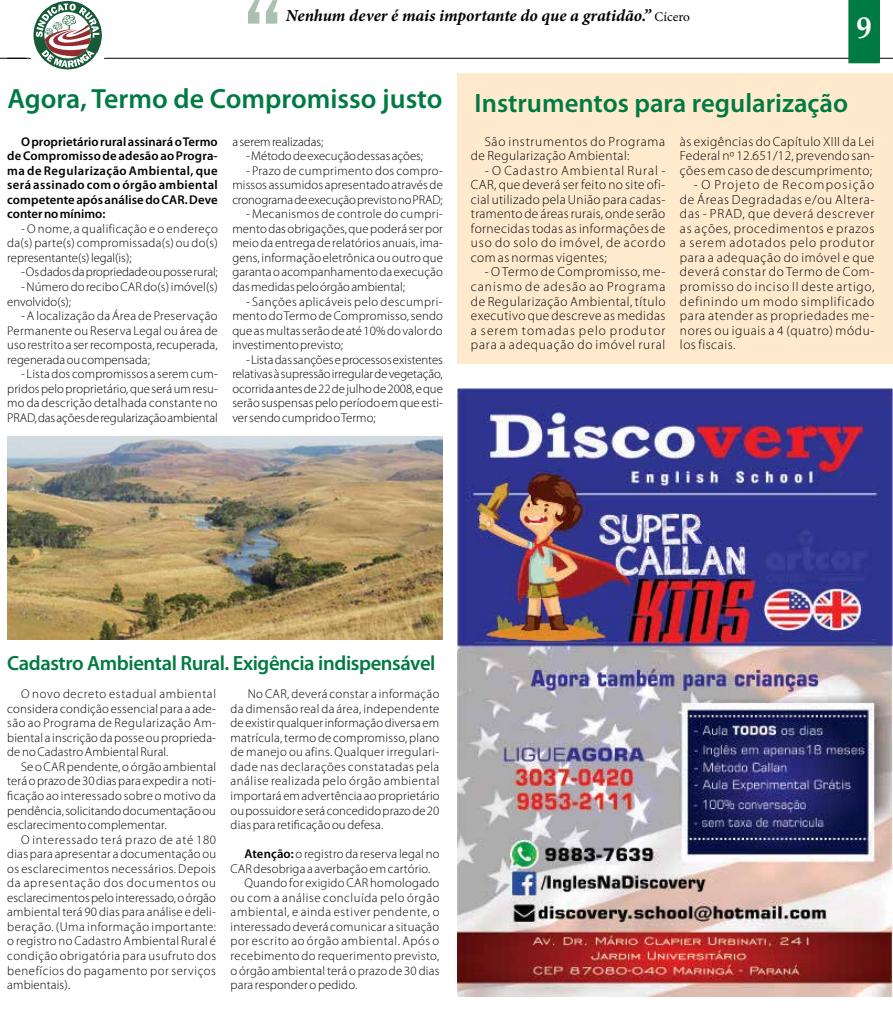
<style>
.page{position:relative;width:893px;height:1028px;background:#fff}
.page>*{position:absolute;margin:0;border:0;box-sizing:border-box;transform-origin:0 0}
.t1{font:700 30.25px "Book Antiqua";color:#fff}
.t2{font:600 27.88px "Myriad Pro";color:#007a43}
.t3{font:600 26.62px "Myriad Pro";color:#007a43}
.t4{font:600 20.62px "Myriad Pro";letter-spacing:-.02em;color:#007a43}
.t5{font:italic 700 17px "Minion Pro";letter-spacing:-.005em;color:#000}
.t6{font:300 13.38px/14.5px "Myriad Pro";letter-spacing:.045em;color:#000;text-align:justify}
.t7{font:300 12.75px/14.5px "Myriad Pro";letter-spacing:.01em;color:#000;text-align:justify}
.t8{font:600 12.75px/14.5px "Myriad Pro";letter-spacing:.01em;color:#000;text-align:justify}
.t9{font:300 12.75px "Myriad Pro";letter-spacing:.045em;color:#000}
.t10{font:300 12.75px "Myriad Pro";letter-spacing:.03em;color:#000}
.t11{font:300 12.75px "Myriad Pro";letter-spacing:-.01em;color:#000}
.t12{font:300 12.75px "Myriad Pro";letter-spacing:.05em;color:#000}
.s1{font-weight:400;font-style:normal;font-size:13.38px}
.s2{font-weight:600}
</style>
<div class="page">
<div style="left:457px;top:73px;width:436px;height:290px;background:#ffeacd"></div>
<svg style="left:248px;top:0;width:30px;height:24px"></svg>
<hr style="left:7px;top:58px;width:886px;height:1px;background:#000">
<img style="left:26px;top:57px;width:83px;height:2px">
<svg style="left:33px;top:1px;width:69px;height:69px"></svg>
<div style="left:849px;top:0;width:30px;height:63px;background:#007a43"></div>
<svg style="left:0;top:58px;width:26px;height:1px"></svg>
<img style="left:7px;top:436px;width:436px;height:204px">
<img style="left:458px;top:389px;width:435px;height:607px">
<h3 class="t5" style="left:286px;top:4px;width:405px">Nenhum dever é mais importante do que a gratidão.” <span class="s1">Cícero</span></h3>
<h1 class="t1" style="left:856px;top:8px;width:17px">9</h1>
<h2 class="t2" style="left:7px;top:81px;width:437px">Agora, Termo de Compromisso justo</h2>
<h3 class="t3" style="left:475px;top:86px;width:375px">Instrumentos para regularização</h3>
<p class="t8" style="left:7px;top:134px;width:212px;text-indent:14px">O proprietário rural assinará o Termo de Compromisso de adesão ao Progra&shy;ma de Regularização Ambiental, que será assinado com o órgão ambiental competente após análise do CAR. Deve conter no mínimo:</p>
<p class="t7" style="left:7px;top:221px;width:212px;text-indent:14px">- O nome, a qualificação e o endereço da(s) parte(s) compromissada(s) ou do(s) representante(s) legal(is);</p>
<p class="t11" style="left:21px;top:264px;width:198px">- Os dados da propriedade ou posse rural;</p>
<p class="t7" style="left:7px;top:279px;width:212px;text-indent:14px">- Número do recibo CAR do(s) imóvel(s) envolvido(s);</p>
<p class="t7" style="left:7px;top:308px;width:212px;text-indent:14px">- A localização da Área de Preservação Permanente ou Reserva Legal ou área de uso restrito a ser recomposta, recuperada, regenerada ou compensada;</p>
<p class="t7" style="left:7px;top:366px;width:212px;text-indent:14px">- Lista dos compromissos a serem cum&shy;pridos pelo proprietário, que será um resu&shy;mo da descrição detalhada constante no PRAD, das ações de regularização ambiental</p>
<p class="t7" style="left:232px;top:134px;width:93px">a serem realizadas;</p>
<p class="t7" style="left:246px;top:148px;width:179px">- Método de execução dessas ações;</p>
<p class="t7" style="left:232px;top:163px;width:212px;text-indent:14px">- Prazo de cumprimento dos compro&shy;missos assumidos apresentado através de cronograma de execução previsto no PRAD;</p>
<p class="t7" style="left:232px;top:207px;width:212px;text-indent:14px">- Mecanismos de controle do cumpri&shy;mento das obrigações, que poderá ser por meio da entrega de relatórios anuais, ima&shy;gens, informação eletrônica ou outro que garanta o acompanhamento da execução das medidas pelo órgão ambiental;</p>
<p class="t7" style="left:232px;top:294px;width:212px;text-indent:14px">- Sanções aplicáveis pelo descumpri&shy;mento do Termo de Compromisso, sendo que as multas serão de até 10% do valor do investimento previsto;</p>
<p class="t7" style="left:232px;top:352px;width:212px;text-indent:14px">- Lista das sanções e processos existentes relativas à supressão irregular de vegetação, ocorrida antes de 22 de julho de 2008, e que serão suspensas pelo período em que esti&shy;ver sendo cumprido o Termo;</p>
<p class="t6" style="left:471px;top:134px;width:196px;text-indent:14px">São instrumentos do Programa de Regularização Ambiental:</p>
<p class="t6" style="left:471px;top:163px;width:196px;text-indent:14px">- O Cadastro Ambiental Rural - CAR, que deverá ser feito no site ofi&shy;cial utilizado pela União para cadas&shy;tramento de áreas rurais, onde serão fornecidas todas as informações de uso do solo do imóvel, de acordo com as normas vigentes;</p>
<p class="t6" style="left:471px;top:264px;width:196px;text-indent:14px">- O Termo de Compromisso, me&shy;canismo de adesão ao Programa de Regularização Ambiental, título executivo que descreve as medidas a serem tomadas pelo produtor para a adequação do imóvel rural</p>
<p class="t6" style="left:680px;top:134px;width:196px">às exigências do Capítulo XIII da Lei Federal nº 12.651/12, prevendo san&shy;ções em caso de descumprimento;</p>
<p class="t6" style="left:680px;top:177px;width:196px;text-indent:14px">- O Projeto de Recomposição de Áreas Degradadas e/ou Altera&shy;das - PRAD, que deverá descrever as ações, procedimentos e prazos a serem adotados pelo produtor para a adequação do imóvel e que deverá constar do Termo de Com&shy;promisso do inciso II deste artigo, definindo um modo simplificado para atender as propriedades me&shy;nores ou iguais a 4 (quatro) módu&shy;los fiscais.</p>
<h3 class="t4" style="left:7px;top:650px;width:430px">Cadastro Ambiental Rural. Exigência indispensável</h3>
<p class="t7" style="left:7px;top:686px;width:210px;text-indent:14px">O novo decreto estadual ambiental considera condição essencial para a ade&shy;são ao Programa de Regularização Am&shy;biental a inscrição da posse ou proprieda&shy;de no Cadastro Ambiental Rural.</p>
<p class="t7" style="left:7px;top:759px;width:210px;text-indent:14px">Se o CAR pendente, o órgão ambiental terá o prazo de 30 dias para expedir a noti&shy;ficação ao interessado sobre o motivo da pendência, solicitando documentação ou esclarecimento complementar.</p>
<p class="t7" style="left:7px;top:832px;width:210px;text-indent:14px">O interessado terá prazo de até 180 dias para apresentar a documentação ou os esclarecimentos necessários. Depois da apresentação dos documentos ou esclarecimentos pelo interessado, o órgão ambiental terá 90 dias para análise e deli&shy;beração. (Uma informação importante: o registro no Cadastro Ambiental Rural é condição obrigatória para usufruto dos benefícios do pagamento por serviços ambientais).</p>
<p class="t7" style="left:231px;top:686px;width:210px;text-indent:17px">No CAR, deverá constar a informação da dimensão real da área, independente de existir qualquer informação diversa em matrícula, termo de compromisso, plano de manejo ou afins. Qualquer irregulari&shy;dade nas declarações constatadas pela análise realizada pelo órgão ambiental importará em advertência ao proprietário ou possuidor e será concedido prazo de 20 dias para retificação ou defesa.</p>
<p class="t7" style="left:244px;top:846px;width:197px"><span class="s2">Atenção:</span> o registro da reserva legal no</p>
<p class="t7" style="left:231px;top:861px;width:201px">CAR desobriga a averbação em cartório.</p>
<p class="t7" style="left:244px;top:875px;width:196px">Quando for exigido CAR homologado</p>
<p class="t9" style="left:231px;top:890px;width:210px">ou com a análise concluída pelo órgão</p>
<p class="t12" style="left:231px;top:904px;width:210px">ambiental, e ainda estiver pendente, o</p>
<p class="t7" style="left:231px;top:919px;width:210px">interessado deverá comunicar a situação</p>
<p class="t9" style="left:231px;top:933px;width:210px">por escrito ao órgão ambiental. Após o</p>
<p class="t10" style="left:231px;top:948px;width:210px">recebimento do requerimento previsto,</p>
<p class="t7" style="left:231px;top:963px;width:210px">o órgão ambiental terá o prazo de 30 dias</p>
<p class="t7" style="left:231px;top:977px;width:128px">para responder o pedido.</p>
</div>
